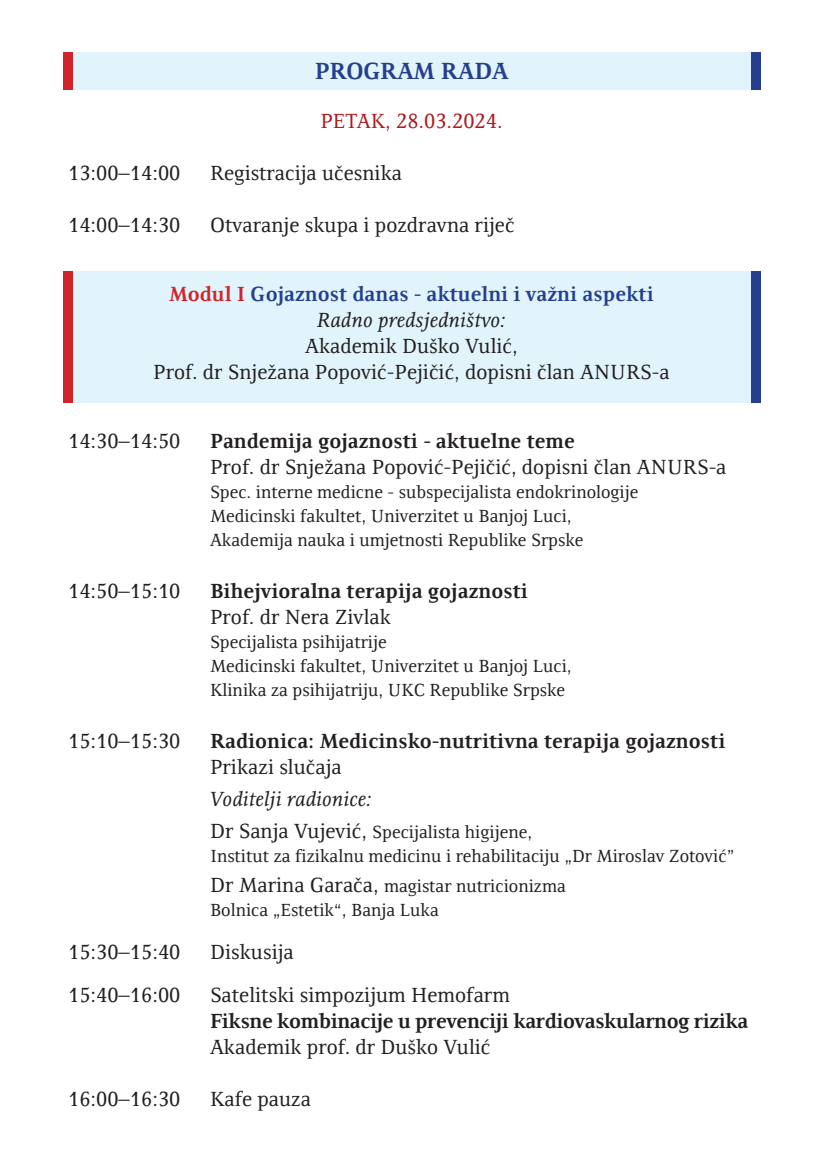
<style>
.page{position:relative;width:823px;height:1174px;background:#fff}
.page>*{position:absolute;margin:0;border:0;box-sizing:border-box;transform-origin:0 0}
.t1{font:700 24px "Resavska BG";color:#253f8e}
.t2{font:21px/26px "Resavska BG";color:#231f20;text-align:center}
.t3{font:700 21px "Resavska BG";color:#231f20}
.t4{font:700 21px "Resavska BG";letter-spacing:-.02em;color:#231f20}
.t5{font:700 21px "Resavska BG";color:#253f8e}
.t6{font:italic 21px "Resavska BG";color:#231f20}
.t7{font:21px "Resavska BG";color:#ae1a1e}
.afilijacija{font:18px/24px "Resavska BG";color:#231f20}
.s1{color:#d1232a}
.s2{font-style:italic}
.s3{font-size:21px}
</style>
<div class="page">
<div style="left:65px;top:52px;width:691px;height:38px;background:#e1f4fc"></div>
<div style="left:63px;top:52px;width:9px;height:38px;background:#d1232a"></div>
<div style="left:751px;top:52px;width:9px;height:38px;background:#253f8e"></div>
<div style="left:65px;top:271px;width:691px;height:131px;background:#e1f4fc"></div>
<div style="left:63px;top:271px;width:9px;height:131px;background:#d1232a"></div>
<div style="left:751px;top:271px;width:9px;height:131px;background:#253f8e"></div>
<p class="t1" style="left:314px;top:58px;width:195px">PROGRAM RADA</p>
<p class="t7" style="left:320px;top:109px;width:184px">PETAK, 28.03.2024.</p>
<p class="t2" style="left:68px;top:160px;width:114px">13:00–14:00</p>
<p class="t2" style="left:210px;top:160px;width:193px">Registracija učesnika</p>
<p class="t2" style="left:68px;top:212px;width:114px">14:00–14:30</p>
<p class="t2" style="left:210px;top:212px;width:306px">Otvaranje skupa i pozdravna riječ</p>
<p class="t5" style="left:169px;top:282px;width:486px"><span class="s1">Modul I</span> Gojaznost danas - aktuelni i važni aspekti</p>
<p class="t2" style="left:153px;top:307px;width:517px"><span class="s2">Radno predsjedništvo:<br></span>Akademik Duško Vulić,<br>Prof. dr Snježana Popović-Pejičić, dopisni član ANURS-a</p>
<p class="t2" style="left:68px;top:428px;width:114px">14:30–14:50</p>
<p class="t3" style="left:210px;top:429px;width:366px">Pandemija gojaznosti - aktuelne teme</p>
<p class="t2" style="left:210px;top:454px;width:517px">Prof. dr Snježana Popović-Pejičić, dopisni član ANURS-a</p>
<p class="afilijacija" style="left:210px;top:480px;width:430px">Spec. interne medicne - subspecijalista endokrinologije</p>
<p class="afilijacija" style="left:210px;top:504px;width:375px">Medicinski fakultet, Univerzitet u Banjoj Luci,<br>Akademija nauka i umjetnosti Republike Srpske</p>
<p class="t2" style="left:68px;top:578px;width:114px">14:50–15:10</p>
<p class="t3" style="left:210px;top:579px;width:319px">Bihejvioralna terapija gojaznosti</p>
<p class="t2" style="left:210px;top:604px;width:182px">Prof. dr Nera Zivlak</p>
<p class="afilijacija" style="left:210px;top:630px;width:178px">Specijalista psihijatrije</p>
<p class="afilijacija" style="left:210px;top:654px;width:363px">Medicinski fakultet, Univerzitet u Banjoj Luci,<br>Klinika za psihijatriju, UKC Republike Srpske</p>
<p class="t2" style="left:68px;top:728px;width:114px">15:10–15:30</p>
<p class="t3" style="left:210px;top:729px;width:516px">Radionica: Medicinsko-nutritivna terapija gojaznosti</p>
<p class="t2" style="left:210px;top:754px;width:133px">Prikazi slučaja</p>
<p class="t6" style="left:210px;top:787px;width:163px">Voditelji radionice:</p>
<p class="afilijacija" style="left:210px;top:819px;width:525px"><span class="s3">Dr Sanja Vujević,</span> Specijalista higijene,<br>Institut za fizikalnu medicinu i rehabilitaciju „Dr Miroslav Zotović”</p>
<p class="afilijacija" style="left:210px;top:873px;width:357px"><span class="s3">Dr Marina Garača,</span> magistar nutricionizma</p>
<p class="afilijacija" style="left:210px;top:897px;width:230px">Bolnica „Estetik“, Banja Luka</p>
<p class="t2" style="left:68px;top:938px;width:114px">15:30–15:40</p>
<p class="t2" style="left:210px;top:938px;width:85px">Diskusija</p>
<p class="t2" style="left:68px;top:981px;width:114px">15:40–16:00</p>
<p class="t2" style="left:210px;top:981px;width:301px">Satelitski simpozijum Hemofarm</p>
<p class="t4" style="left:210px;top:1008px;width:539px">Fiksne kombinacije u prevenciji kardiovaskularnog rizika</p>
<p class="t2" style="left:210px;top:1033px;width:282px">Akademik prof. dr Duško Vulić</p>
<p class="t2" style="left:68px;top:1085px;width:114px">16:00–16:30</p>
<p class="t2" style="left:210px;top:1085px;width:102px">Kafe pauza</p>
</div>
